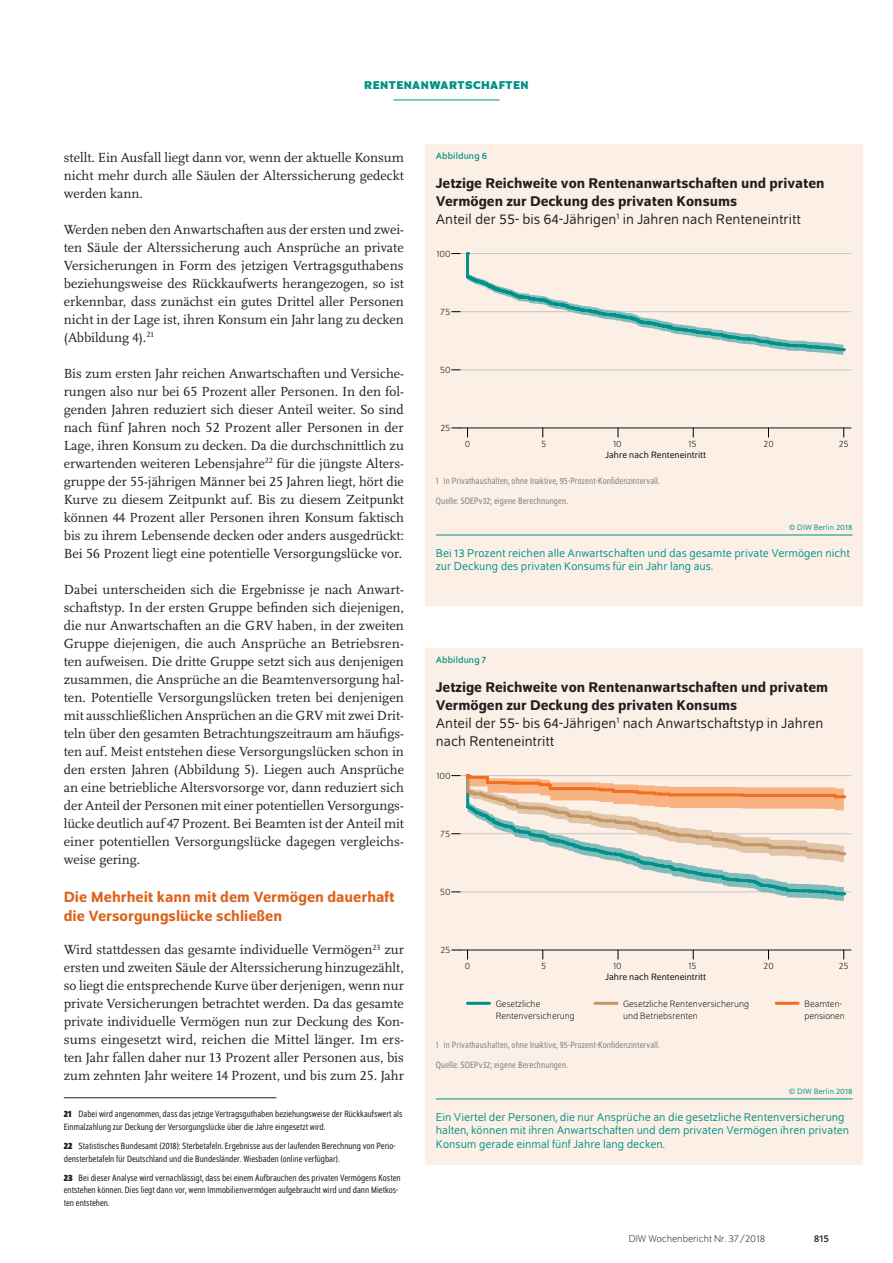
<style>
.page{position:relative;width:893px;height:1263px;background:#fff}
.page>*{position:absolute;margin:0;border:0;box-sizing:border-box;transform-origin:0 0}
.t1{font:500 15.75px/19.5px "Schumpeter";color:#dc641c}
.t2{font:500 15px/18px "Schumpeter";color:#231f20}
.t3{font:15px/18px "Schumpeter Blond";color:#231f20}
.t4{font:13.8px/18px "Scala Pro";color:#231f20;text-align:justify}
.t5{font:12px/13.5px "Schumpeter Blond";color:#009188}
.t6{font:700 12px "Schumpeter";color:#009188}
.t7{font:300 10.5px "Schumpeter";color:#231f20}
.t8{font:10.5px "Schumpeter";color:#231f20}
.t9{font:semi-condensed 9.75px/12.8px "Schumpeter Blond";color:#231f20}
.t10{font:semi-condensed 9.75px/20.5px "Schumpeter Blond";letter-spacing:.01em;color:#808285}
.t11{font:300 9.75px/11.7px "Schumpeter";color:#000001}
.t12{font:9.75px "Schumpeter Blond";color:#000001}
.t13{font:9.75px "Schumpeter";letter-spacing:.01em;color:#009188}
.t14{font:8.25px "Schumpeter Blond";letter-spacing:.01em;color:#009188}
.s1{font-family:"Schumpeter";font-weight:700}
</style>
<div class="page">
<hr style="left:393px;top:100px;width:107px;height:1px;background:#009188">
<hr style="left:64px;top:1097px;width:212px;height:1px;background:#231f20">
<div style="left:425px;top:144px;width:438px;height:461px;background:#fcf0e6"></div>
<hr style="left:460px;top:428px;width:391px;height:1px;background:#0f1313">
<hr style="left:460px;top:370px;width:391px;height:1px;background:#c5c6c5">
<hr style="left:460px;top:311px;width:391px;height:1px;background:#c5c6c5">
<hr style="left:460px;top:253px;width:391px;height:1px;background:#c5c6c5">
<hr style="left:466px;top:254px;width:3px;height:23px;background:#009188">
<svg style="left:466px;top:274px;width:378px;height:81px"></svg>
<hr style="left:436px;top:535px;width:417px;height:1px;background:#009188">
<div style="left:425px;top:648px;width:438px;height:516px;background:#fcf0e6"></div>
<hr style="left:460px;top:950px;width:391px;height:1px;background:#0f1313">
<hr style="left:460px;top:892px;width:391px;height:1px;background:#c5c5c5">
<hr style="left:460px;top:833px;width:391px;height:1px;background:#c5c5c5">
<hr style="left:460px;top:775px;width:391px;height:1px;background:#c5c5c5">
<svg style="left:466px;top:774px;width:379px;height:127px"></svg>
<hr style="left:467px;top:1002px;width:22px;height:3px;background:#009188">
<hr style="left:776px;top:1002px;width:22px;height:3px;background:#f36e21">
<hr style="left:595px;top:1002px;width:22px;height:3px;background:#c59565">
<hr style="left:436px;top:1098px;width:417px;height:1px;background:#009188">
<p class="t6" style="left:364px;top:79px;width:18px">RENTENANWARTSCHAFTEN</p>
<p class="t4" style="left:64px;top:148px;width:342px">stellt. Ein Ausfall liegt dann vor, wenn der aktuelle Konsum nicht mehr durch alle Säulen der Alterssicherung gedeckt werden kann.</p>
<p class="t4" style="left:64px;top:220px;width:342px">Werden neben den Anwartschaften aus der ersten und zwei&shy;ten Säule der Alterssicherung auch Ansprüche an private Versicherungen in Form des jetzigen Vertragsguthabens beziehungsweise des Rückkaufwerts herangezogen, so ist erkennbar, dass zunächst ein gutes Drittel aller Personen nicht in der Lage ist, ihren Konsum ein Jahr lang zu decken (Abbildung 4).<sup>21</sup></p>
<p class="t4" style="left:64px;top:364px;width:342px">Bis zum ersten Jahr reichen Anwartschaften und Versiche&shy;rungen also nur bei 65 Prozent aller Personen. In den fol&shy;genden Jahren reduziert sich dieser Anteil weiter. So sind nach fünf Jahren noch 52 Prozent aller Personen in der Lage, ihren Konsum zu decken. Da die durchschnittlich zu erwartenden weiteren Lebensjahre<sup>22</sup> für die jüngste Alters&shy;gruppe der 55-jährigen Männer bei 25 Jahren liegt, hört die Kurve zu diesem Zeitpunkt auf. Bis zu diesem Zeitpunkt können 44 Prozent aller Personen ihren Konsum faktisch bis zu ihrem Lebensende decken oder anders ausgedrückt:<br>Bei 56 Prozent liegt eine potentielle Versorgungslücke vor.</p>
<p class="t4" style="left:64px;top:580px;width:342px">Dabei unterscheiden sich die Ergebnisse je nach Anwart&shy;schaftstyp. In der ersten Gruppe befinden sich diejenigen, die nur Anwartschaften an die GRV haben, in der zweiten Gruppe diejenigen, die auch Ansprüche an Betriebsren&shy;ten aufweisen. Die dritte Gruppe setzt sich aus denjenigen zusammen, die Ansprüche an die Beamtenversorgung hal&shy;ten. Potentielle Versorgungslücken treten bei denjenigen mit ausschließlichen Ansprüchen an die GRV mit zwei Drit&shy;teln über den gesamten Betrachtungszeitraum am häufigs&shy;ten auf. Meist entstehen diese Versorgungslücken schon in den ersten Jahren (Abbildung 5). Liegen auch Ansprüche an eine betriebliche Altersvorsorge vor, dann reduziert sich der Anteil der Personen mit einer potentiellen Versorgungs&shy;lücke deutlich auf 47 Prozent. Bei Beamten ist der Anteil mit einer potentiellen Versorgungslücke dagegen vergleichs&shy;weise gering.</p>
<p class="t1" style="left:64px;top:887px;width:332px">Die Mehrheit kann mit dem Vermögen dauerhaft die Versorgungslücke schließen</p>
<p class="t4" style="left:64px;top:940px;width:342px">Wird stattdessen das gesamte individuelle Vermögen<sup>23</sup> zur ersten und zweiten Säule der Alterssicherung hinzugezählt, so liegt die entsprechende Kurve über derjenigen, wenn nur private Versicherungen betrachtet werden. Da das gesamte private individuelle Vermögen nun zur Deckung des Kon&shy;sums eingesetzt wird, reichen die Mittel länger. Im ers&shy;ten Jahr fallen daher nur 13 Prozent aller Personen aus, bis zum zehnten Jahr weitere 14 Prozent, und bis zum 25. Jahr</p>
<p class="t9" style="left:64px;top:1108px;width:340px"><span class="s1">21</span> Dabei wird angenommen, dass das jetzige Vertragsguthaben beziehungsweise der Rückkaufswert als<br>Einmalzahlung zur Deckung der Versorgungslücke über die Jahre eingesetzt wird.</p>
<p class="t9" style="left:64px;top:1139px;width:333px"><span class="s1">22</span> Statistisches Bundesamt (2018): Sterbetafeln. Ergebnisse aus der laufenden Berechnung von Perio&shy;densterbetafeln für Deutschland und die Bundesländer. Wiesbaden (online verfügbar).</p>
<p class="t9" style="left:64px;top:1171px;width:338px"><span class="s1">23</span> Bei dieser Analyse wird vernachlässigt, dass bei einem Aufbrauchen des privaten Vermögens Kosten entstehen können. Dies liegt dann vor, wenn Immobilienvermögen aufgebraucht wird und dann Mietkos&shy;ten entstehen.</p>
<p class="t13" style="left:436px;top:151px;width:53px">Abbildung 6</p>
<p class="t2" style="left:436px;top:174px;width:390px">Jetzige Reichweite von Rentenanwartschaften und privaten<br>Vermögen zur Deckung des privaten Konsums</p>
<p class="t3" style="left:436px;top:211px;width:366px">Anteil der 55- bis 64-Jährigen<sup>1</sup> in Jahren nach Renteneintritt</p>
<p class="t11" style="left:436px;top:248px;width:16px">100</p>
<p class="t11" style="left:440px;top:306px;width:12px">75</p>
<p class="t11" style="left:440px;top:364px;width:12px">50</p>
<p class="t11" style="left:440px;top:423px;width:12px">25</p>
<p class="t11" style="left:465px;top:438px;width:7px">0</p>
<p class="t11" style="left:541px;top:438px;width:7px">5</p>
<p class="t11" style="left:613px;top:438px;width:10px">10</p>
<p class="t11" style="left:688px;top:438px;width:10px">15</p>
<p class="t11" style="left:764px;top:438px;width:12px">20</p>
<p class="t11" style="left:839px;top:438px;width:11px">25</p>
<p class="t12" style="left:605px;top:450px;width:102px">Jahre nach Renteneintritt</p>
<p class="t10" style="left:436px;top:470px;width:225px">1 In Privathaushalten, ohne Inaktive, 95-Prozent-Konfidenzintervall.<br>Quelle: SOEPv32; eigene Berechnungen.</p>
<p class="t14" style="left:789px;top:524px;width:65px">© DIW Berlin 2018</p>
<p class="t5" style="left:436px;top:546px;width:416px">Bei 13 Prozent reichen alle Anwartschaften und das gesamte private Vermögen nicht zur Deckung des privaten Konsums für ein Jahr lang aus.</p>
<p class="t13" style="left:436px;top:655px;width:52px">Abbildung 7</p>
<p class="t2" style="left:436px;top:678px;width:394px">Jetzige Reichweite von Rentenanwartschaften und privatem<br>Vermögen zur Deckung des privaten Konsums</p>
<p class="t3" style="left:436px;top:715px;width:389px">Anteil der 55- bis 64-Jährigen<sup>1</sup> nach Anwartschaftstyp in Jahren nach Renteneintritt</p>
<p class="t11" style="left:436px;top:770px;width:16px">100</p>
<p class="t11" style="left:440px;top:828px;width:12px">75</p>
<p class="t11" style="left:440px;top:886px;width:12px">50</p>
<p class="t11" style="left:440px;top:945px;width:12px">25</p>
<p class="t11" style="left:465px;top:960px;width:7px">0</p>
<p class="t11" style="left:541px;top:960px;width:7px">5</p>
<p class="t11" style="left:613px;top:960px;width:10px">10</p>
<p class="t11" style="left:688px;top:960px;width:10px">15</p>
<p class="t11" style="left:764px;top:960px;width:12px">20</p>
<p class="t11" style="left:839px;top:960px;width:11px">25</p>
<p class="t12" style="left:605px;top:972px;width:102px">Jahre nach Renteneintritt</p>
<p class="t11" style="left:496px;top:999px;width:81px">Gesetzliche<br>Rentenversicherung</p>
<p class="t11" style="left:804px;top:999px;width:42px">Beamten&shy;pensionen</p>
<p class="t11" style="left:623px;top:999px;width:127px">Gesetzliche Rentenversicherung und Betriebsrenten</p>
<p class="t10" style="left:436px;top:1034px;width:225px">1 In Privathaushalten, ohne Inaktive, 95-Prozent-Konfidenzintervall.<br>Quelle: SOEPv32; eigene Berechnungen.</p>
<p class="t14" style="left:789px;top:1088px;width:65px">© DIW Berlin 2018</p>
<p class="t5" style="left:436px;top:1110px;width:415px">Ein Viertel der Personen, die nur Ansprüche an die gesetzliche Rentenversicherung halten, können mit ihren Anwartschaften und dem privaten Vermögen ihren privaten<br>Konsum gerade einmal fünf Jahre lang decken.</p>
<p class="t7" style="left:629px;top:1234px;width:138px">DIW Wochenbericht Nr. 37/2018</p>
<p class="t8" style="left:814px;top:1233px;width:17px">815</p>
</div>
